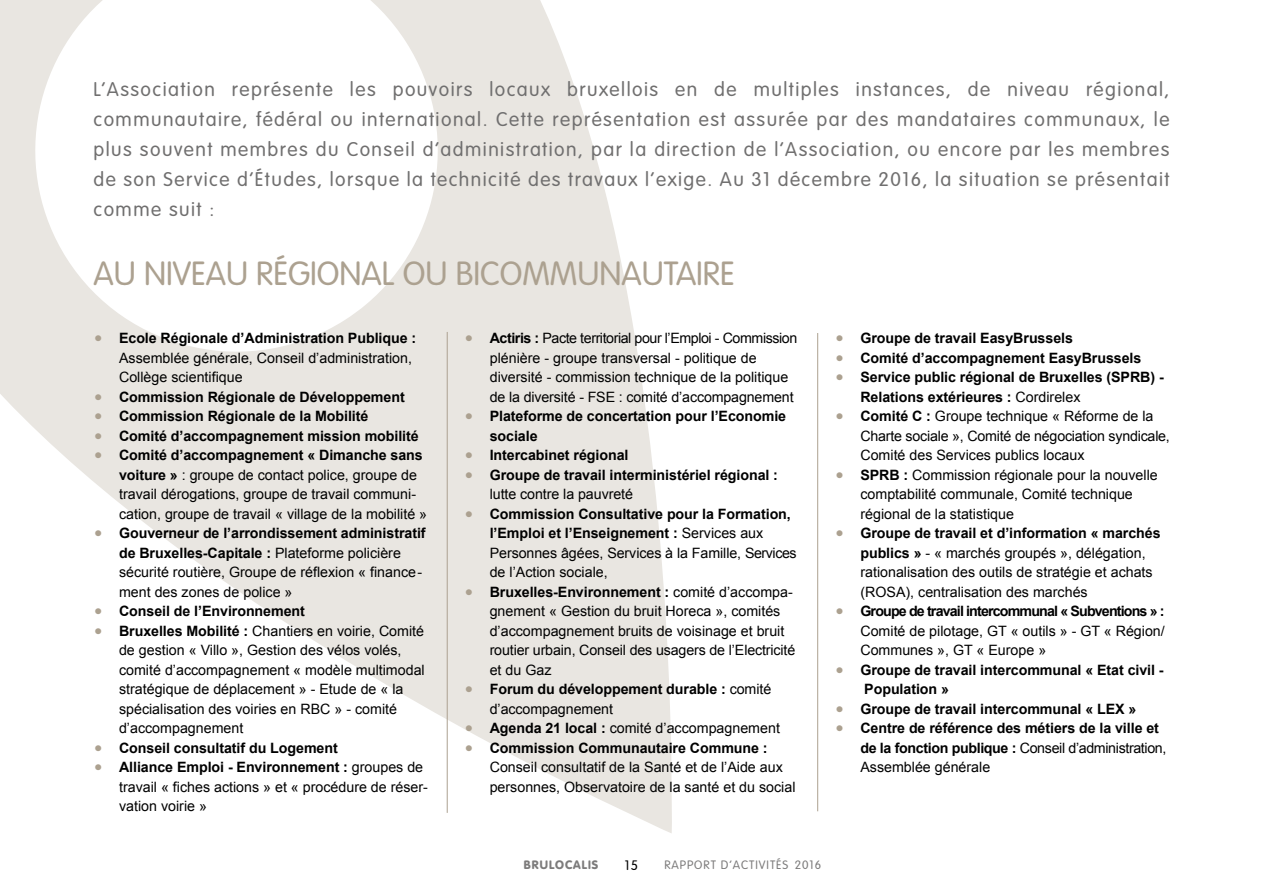
<style>
.page{position:relative;width:1263px;height:893px;background:#fff}
.page>*{position:absolute;margin:0;border:0;box-sizing:border-box;transform-origin:0 0}
.t1{font:300 33px "VAG Rounded";color:#aca190}
.t2{font:300 19.5px/30px "VAG Rounded";letter-spacing:.075em;color:#706f6f;text-align:justify}
.t3{font:14.25px/19.5px "Arial";color:#000}
.t4{font:700 14.25px/19.5px "Arial";letter-spacing:-.005em;color:#000}
.t5{font:700 14.25px "Arial";letter-spacing:-.06em;color:#000}
.t6{font:300 13.5px "VAG Rounded";color:#000}
.t7{font:300 12px "VAG Rounded";letter-spacing:.08em;color:#7c7b7b}
.t8{font:900 12px "VAG Rounded";letter-spacing:.08em;color:#7c7b7b}
.s1{font-weight:400}
.s2{font-weight:700}
</style>
<div class="page">
<svg style="left:0;top:0;width:672px;height:833px;fill:#eae7e2"></svg>
<hr style="left:447px;top:332px;width:1px;height:481px;background:#aca190">
<hr style="left:817px;top:333px;width:1px;height:478px;background:#aca190">
<svg style="left:95px;top:336px;width:6px;height:5px"></svg>
<svg style="left:95px;top:394px;width:6px;height:6px"></svg>
<svg style="left:95px;top:413px;width:6px;height:6px"></svg>
<svg style="left:95px;top:433px;width:6px;height:6px"></svg>
<svg style="left:95px;top:452px;width:6px;height:6px"></svg>
<svg style="left:95px;top:530px;width:6px;height:6px"></svg>
<svg style="left:95px;top:608px;width:6px;height:6px"></svg>
<svg style="left:95px;top:628px;width:6px;height:6px"></svg>
<svg style="left:95px;top:745px;width:6px;height:6px"></svg>
<svg style="left:95px;top:764px;width:6px;height:6px"></svg>
<svg style="left:466px;top:335px;width:6px;height:6px"></svg>
<svg style="left:466px;top:413px;width:6px;height:6px"></svg>
<svg style="left:466px;top:452px;width:6px;height:6px"></svg>
<svg style="left:466px;top:472px;width:6px;height:6px"></svg>
<svg style="left:466px;top:511px;width:6px;height:6px"></svg>
<svg style="left:466px;top:589px;width:6px;height:6px"></svg>
<svg style="left:466px;top:686px;width:6px;height:6px"></svg>
<svg style="left:466px;top:725px;width:6px;height:6px"></svg>
<svg style="left:466px;top:745px;width:6px;height:6px"></svg>
<p class="t2" style="left:94px;top:74px;width:1077px">L’Association représente les pouvoirs locaux bruxellois en de multiples instances, de niveau régional, communautaire, fédéral ou international. Cette représentation est assurée par des mandataires communaux, le plus souvent membres du Conseil d’administration, par la direction de l’Association, ou encore par les membres de son Service d’Études, lorsque la technicité des travaux l’exige. Au 31 décembre 2016, la situation se présentait comme suit :</p>
<h1 class="t1" style="left:94px;top:255px;width:643px">AU NIVEAU RÉGIONAL OU BICOMMUNAUTAIRE</h1>
<p class="t4" style="left:119px;top:329px;width:299px">Ecole Régionale d’Administration Publique :</p>
<p class="t3" style="left:119px;top:348px;width:295px">Assemblée générale, Conseil d’administration,<br>Collège scientifique</p>
<p class="t4" style="left:119px;top:387px;width:310px">Commission Régionale de Développement Commission Régionale de la Mobilité<br>Comité d’accompagnement mission mobilité Comité d’accompagnement « Dimanche sans voiture » <span class="s1">: groupe de contact police, groupe de travail dérogations, groupe de travail communi&shy;cation, groupe de travail « village de la mobilité »</span></p>
<p class="t3" style="left:119px;top:524px;width:308px"><span class="s2">Gouverneur de l’arrondissement administratif de Bruxelles-Capitale :</span> Plateforme policière sécurité routière, Groupe de réflexion « finance&shy;ment des zones de police »</p>
<p class="t3" style="left:119px;top:602px;width:307px"><span class="s2">Conseil de l’Environnement<br>Bruxelles Mobilité :</span> Chantiers en voirie, Comité de gestion « Villo », Gestion des vélos volés, comité d’accompagnement « modèle multimodal stratégique de déplacement » - Etude de « la spécialisation des voiries en RBC » - comité d’accompagnement</p>
<p class="t3" style="left:119px;top:738px;width:310px"><span class="s2">Conseil consultatif du Logement<br>Alliance Emploi - Environnement :</span> groupes de travail « fiches actions » et « procédure de réser&shy;vation voirie »</p>
<p class="t3" style="left:490px;top:329px;width:309px"><span class="s2">Actiris :</span> Pacte territorial pour l’Emploi - Commission plénière - groupe transversal - politique de diversité - commission technique de la politique de la diversité - FSE : comité d’accompagnement</p>
<p class="t4" style="left:490px;top:406px;width:298px">Plateforme de concertation pour l’Economie sociale<br>Intercabinet régional<br>Groupe de travail interministériel régional :</p>
<p class="t3" style="left:490px;top:484px;width:145px">lutte contre la pauvreté</p>
<p class="t3" style="left:490px;top:504px;width:308px"><span class="s2">Commission Consultative pour la Formation, l’Emploi et l’Enseignement :</span> Services aux Personnes âgées, Services à la Famille, Services de l’Action sociale,<br><span class="s2">Bruxelles-Environnement :</span> comité d’accompa&shy;gnement « Gestion du bruit Horeca », comités d’accompagnement bruits de voisinage et bruit routier urbain, Conseil des usagers de l’Electricité et du Gaz<br><span class="s2">Forum du développement durable :</span> comité d’accompagnement<br><span class="s2">Agenda 21 local :</span> comité d’accompagnement <span class="s2">Commission Communautaire Commune :</span></p>
<p class="t3" style="left:490px;top:757px;width:307px">Conseil consultatif de la Santé et de l’Aide aux personnes, Observatoire de la santé et du social</p>
<p class="t8" style="left:524px;top:857px;width:76px">BRULOCALIS</p>
<p class="t6" style="left:625px;top:858px;width:15px">15</p>
<p class="t7" style="left:664px;top:858px;width:158px">RAPPORT D’ACTIVITÉS 2016</p>
<p class="t3" style="left:860px;top:329px;width:311px"><span class="s2">Groupe de travail EasyBrussels<br>Comité d’accompagnement EasyBrussels Service public régional de Bruxelles (SPRB) - Relations extérieures :</span> Cordirelex<br><span class="s2">Comité C :</span> Groupe technique « Réforme de la Charte sociale », Comité de négociation syndicale, Comité des Services publics locaux<br><span class="s2">SPRB :</span> Commission régionale pour la nouvelle comptabilité communale, Comité technique régional de la statistique</p>
<p class="t3" style="left:860px;top:524px;width:302px"><span class="s2">Groupe de travail et d’information « marchés publics »</span> - « marchés groupés », délégation, rationalisation des outils de stratégie et achats (ROSA), centralisation des marchés</p>
<p class="t5" style="left:860px;top:603px;width:306px">Groupe de travail intercommunal « Subventions » :</p>
<p class="t3" style="left:860px;top:621px;width:306px">Comité de pilotage, GT « outils » - GT « Région/<br>Communes », GT « Europe »</p>
<p class="t4" style="left:860px;top:660px;width:308px">Groupe de travail intercommunal « Etat civil - Population »<br>Groupe de travail intercommunal « LEX » Centre de référence des métiers de la ville et de la fonction publique : <span class="s1">Conseil d’administration, Assemblée générale</span></p>
</div>
